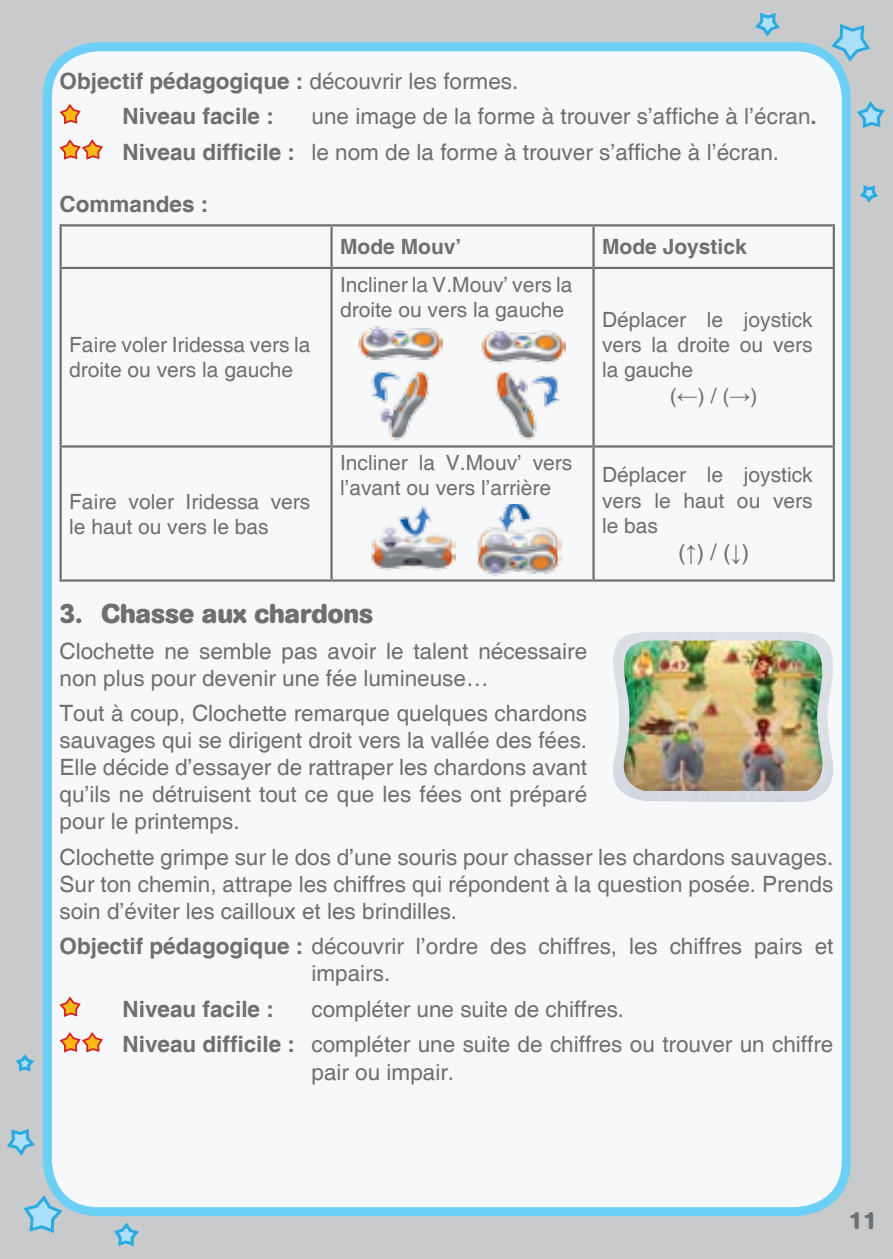
<style>
.page{position:relative;width:893px;height:1259px;background:#c9cacc}
.page>*{position:absolute;margin:0;border:0;box-sizing:border-box;transform-origin:0 0}
.t1{font:700 27px "AG Book Rounded";color:#6d6f71}
.t2{font:700 24px "AG Book Rounded";color:#6d7072}
.t3{font:22.5px/27px "Helvetica";color:#6d6f71}
.t4{font:700 22.5px/35.4px "Helvetica";color:#6d6f71}
.t5{font:21px/25.2px "Helvetica";color:#6d6f71}
.t6{font:700 21px "Helvetica";color:#6d6f71}
.s1{font-weight:400}
.s2{font-weight:700}
.s3{font-family:"Times New Roman"}
</style>
<div class="page">
<svg style="left:828px;top:24px;width:43px;height:40px"></svg>
<svg style="left:857px;top:101px;width:28px;height:27px"></svg>
<svg style="left:755px;top:12px;width:25px;height:25px"></svg>
<svg style="left:860px;top:185px;width:18px;height:18px"></svg>
<svg style="left:23px;top:1192px;width:42px;height:41px"></svg>
<svg style="left:7px;top:1128px;width:28px;height:28px"></svg>
<svg style="left:114px;top:1222px;width:25px;height:25px"></svg>
<svg style="left:16px;top:1054px;width:18px;height:18px"></svg>
<div style="left:47px;top:47px;width:799px;height:1164px;background:#f7f8f9;border-radius:51px"></div>
<div style="left:43px;top:42px;width:808px;height:1174px;border:9px solid #6ccff6;border-radius:51px"></div>
<svg style="left:59px;top:103px;width:22px;height:22px"></svg>
<svg style="left:59px;top:139px;width:44px;height:21px"></svg>
<hr style="left:60px;top:224px;width:272px;height:2px;background:#6d6f71">
<hr style="left:60px;top:226px;width:2px;height:41px;background:#6d6f71">
<hr style="left:332px;top:224px;width:261px;height:2px;background:#6d6f71">
<hr style="left:330px;top:226px;width:3px;height:41px;background:#6d6f71">
<hr style="left:593px;top:224px;width:242px;height:2px;background:#6d6f71">
<hr style="left:592px;top:226px;width:3px;height:41px;background:#6d6f71">
<hr style="left:833px;top:226px;width:2px;height:41px;background:#6d6f71">
<hr style="left:60px;top:267px;width:272px;height:2px;background:#6d6f71">
<hr style="left:60px;top:269px;width:2px;height:176px;background:#6d6f71">
<hr style="left:332px;top:267px;width:261px;height:2px;background:#6d6f71">
<hr style="left:330px;top:269px;width:3px;height:176px;background:#6d6f71">
<hr style="left:593px;top:267px;width:242px;height:2px;background:#6d6f71">
<hr style="left:592px;top:269px;width:3px;height:176px;background:#6d6f71">
<hr style="left:833px;top:269px;width:2px;height:176px;background:#6d6f71">
<hr style="left:60px;top:445px;width:272px;height:2px;background:#6d6f71">
<hr style="left:60px;top:447px;width:2px;height:132px;background:#6d6f71">
<hr style="left:332px;top:445px;width:261px;height:2px;background:#6d6f71">
<hr style="left:330px;top:447px;width:3px;height:132px;background:#6d6f71">
<hr style="left:593px;top:445px;width:242px;height:2px;background:#6d6f71">
<hr style="left:592px;top:447px;width:3px;height:132px;background:#6d6f71">
<hr style="left:833px;top:447px;width:2px;height:132px;background:#6d6f71">
<hr style="left:60px;top:579px;width:272px;height:2px;background:#6d6f71">
<hr style="left:332px;top:579px;width:261px;height:2px;background:#6d6f71">
<hr style="left:593px;top:579px;width:242px;height:2px;background:#6d6f71">
<svg style="left:59px;top:996px;width:22px;height:21px"></svg>
<svg style="left:59px;top:1032px;width:44px;height:21px"></svg>
<img style="left:358px;top:326px;width:84px;height:115px">
<img style="left:481px;top:330px;width:84px;height:110px">
<img style="left:371px;top:506px;width:85px;height:74px">
<img style="left:476px;top:504px;width:85px;height:78px">
<img style="left:613px;top:632px;width:220px;height:170px">
<img style="left:622px;top:640px;width:202px;height:150px">
<p class="t4" style="left:123px;top:64px;width:397px;text-indent:-63px">Objectif pédagogique : <span class="s1">découvrir les formes.<br></span>Niveau facile :</p>
<p class="t3" style="left:123px;top:99px;width:696px;line-height:35.4px;text-indent:189px">une image de la forme à trouver s’affiche à l’écran<span class="s2">.<br>Niveau difficile :</span> le nom de la forme à trouver s’affiche à l’écran.</p>
<p class="t4" style="left:60px;top:188px;width:150px">Commandes :</p>
<p class="t6" style="left:340px;top:234px;width:123px">Mode Mouv’</p>
<p class="t6" style="left:602px;top:234px;width:146px">Mode Joystick</p>
<p class="t5" style="left:69px;top:333px;width:243px">Faire voler Iridessa vers la droite ou vers la gauche</p>
<p class="t5" style="left:340px;top:272px;width:234px">Incliner la V.Mouv’ vers la droite ou vers la gauche</p>
<p class="t5" style="left:602px;top:308px;width:212px">Déplacer le joystick</p>
<p class="t5" style="left:602px;top:333px;width:212px">vers la droite ou vers</p>
<p class="t5" style="left:602px;top:358px;width:93px">la gauche</p>
<p class="t5" style="left:670px;top:383px;width:89px">(<span class="s3">←</span>) / (<span class="s3">→</span>)</p>
<p class="t5" style="left:340px;top:451px;width:234px">Incliner la V.Mouv’ vers l’avant ou vers l’arrière</p>
<p class="t5" style="left:602px;top:463px;width:212px;text-align:justify">Déplacer le joystick vers le haut ou vers le bas</p>
<p class="t3" style="left:678px;top:539px;width:73px">(<span class="s3">↑</span>) / (<span class="s3">↓</span>)</p>
<p class="t1" style="left:60px;top:598px;width:315px">3. Chasse aux chardons</p>
<p class="t3" style="left:60px;top:638px;width:529px">Clochette ne semble pas avoir le talent nécessaire non plus pour devenir une fée lumineuse…</p>
<p class="t3" style="left:60px;top:701px;width:529px;text-align:justify">Tout à coup, Clochette remarque quelques chardons sauvages qui se dirigent droit vers la vallée des fées.<br>Elle décide d’essayer de rattraper les chardons avant qu’ils ne détruisent tout ce que les fées ont préparé pour le printemps.</p>
<p class="t3" style="left:60px;top:844px;width:775px;text-align:justify">Clochette grimpe sur le dos d’une souris pour chasser les chardons sauvages.<br>Sur ton chemin, attrape les chiffres qui répondent à la question posée. Prends soin d’éviter les cailloux et les brindilles.</p>
<p class="t3" style="left:312px;top:934px;width:523px;text-indent:-252px"><span class="s2">Objectif pédagogique :</span> découvrir l’ordre des chiffres, les chiffres pairs et impairs.</p>
<p class="t4" style="left:123px;top:992px;width:153px">Niveau facile :</p>
<p class="t5" style="left:69px;top:489px;width:243px">Faire voler Iridessa vers le haut ou vers le bas</p>
<p class="t3" style="left:123px;top:992px;width:712px;line-height:35.4px;text-indent:189px">compléter une suite de chiffres.<br><span class="s2">Niveau difficile :</span> compléter une suite de chiffres ou trouver un chiffre</p>
<p class="t3" style="left:312px;top:1059px;width:144px">pair ou impair.</p>
<p class="t2" style="left:848px;top:1207px;width:30px">11</p>
</div>
